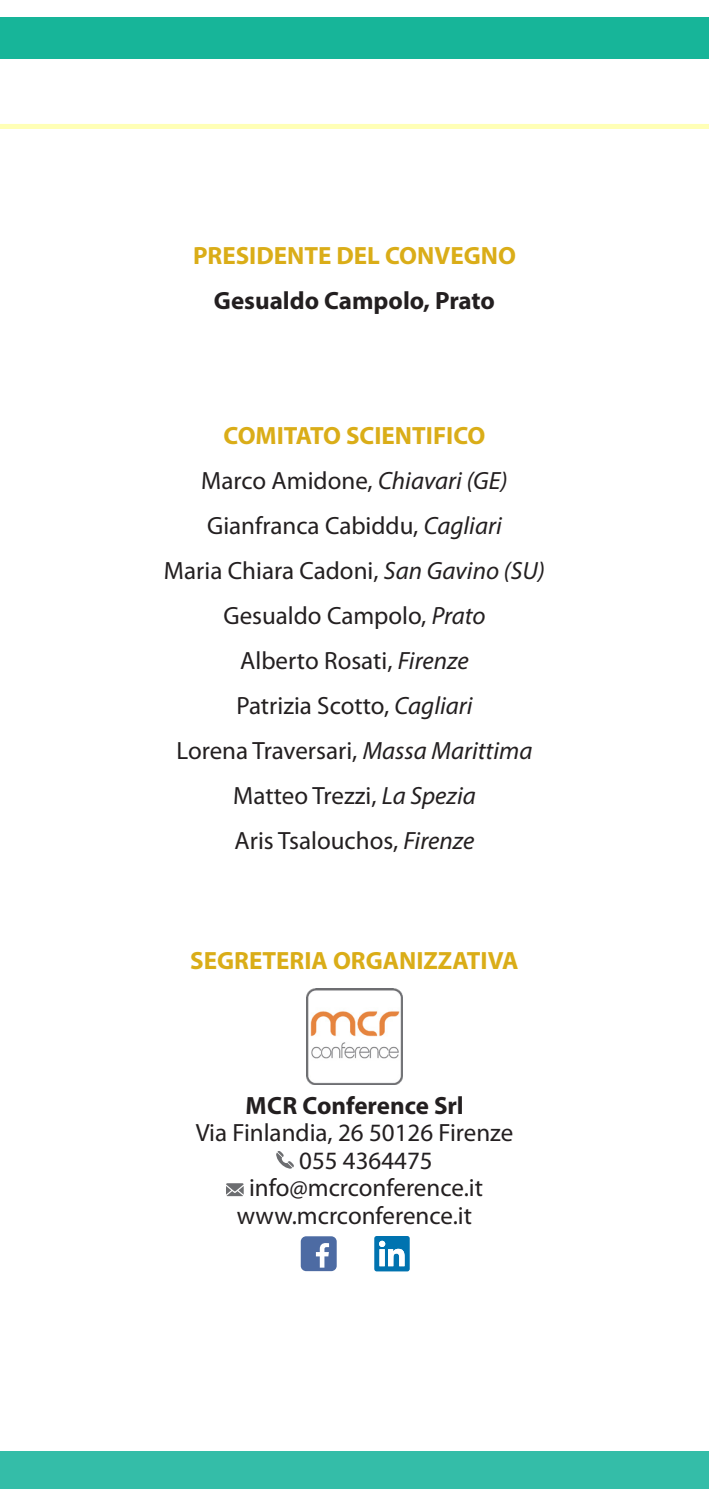
<style>
.page{position:relative;width:709px;height:1489px;background:#fff}
.page>*{position:absolute;margin:0;border:0;box-sizing:border-box;transform-origin:0 0}
.t1{font:25px "Myriad Pro";color:#231f20}
.t2{font:700 25px "Myriad Pro";color:#daad18}
.t3{font:700 25px "Myriad Pro";color:#231f20}
.s1{font-style:italic}
</style>
<div class="page">
<div style="left:0;top:17px;width:709px;height:42px;background:#17b599"></div>
<div style="left:0;top:1451px;width:709px;height:37px;background:#34bda8"></div>
<div style="left:0;top:124px;width:709px;height:5px;background:#ffffb6"></div>
<svg style="left:276px;top:1151px;width:18px;height:17px"></svg>
<svg style="left:226px;top:1183px;width:18px;height:13px"></svg>
<div style="left:301px;top:1236px;width:36px;height:34px;background:#4d6ba3;border-radius:5px"></div>
<svg style="left:316px;top:1243px;width:13px;height:24px"></svg>
<svg style="left:374px;top:1236px;width:36px;height:35px"></svg>
<img style="left:306px;top:988px;width:96px;height:96px">
<p class="t2" style="left:193px;top:239px;width:324px">PRESIDENTE DEL CONVEGNO</p>
<p class="t3" style="left:214px;top:284px;width:283px">Gesualdo Campolo, Prato</p>
<p class="t2" style="left:223px;top:419px;width:263px">COMITATO SCIENTIFICO</p>
<p class="t1" style="left:201px;top:467px;width:308px">Marco Amidone, <span class="s1">Chiavari (GE)</span></p>
<p class="t1" style="left:207px;top:512px;width:296px">Gianfranca Cabiddu, <span class="s1">Cagliari</span></p>
<p class="t1" style="left:164px;top:557px;width:382px">Maria Chiara Cadoni, <span class="s1">San Gavino (SU)</span></p>
<p class="t1" style="left:223px;top:602px;width:264px">Gesualdo Campolo, <span class="s1">Prato</span></p>
<p class="t1" style="left:240px;top:647px;width:230px">Alberto Rosati, <span class="s1">Firenze</span></p>
<p class="t1" style="left:236px;top:692px;width:238px">Patrizia Scotto, <span class="s1">Cagliari</span></p>
<p class="t1" style="left:176px;top:737px;width:357px">Lorena Traversari, <span class="s1">Massa Marittima</span></p>
<p class="t1" style="left:233px;top:782px;width:244px">Matteo Trezzi, <span class="s1">La Spezia</span></p>
<p class="t1" style="left:234px;top:827px;width:241px">Aris Tsalouchos, <span class="s1">Firenze</span></p>
<p class="t2" style="left:190px;top:943px;width:330px">SEGRETERIA ORGANIZZATIVA</p>
<p class="t3" style="left:245px;top:1088px;width:220px">MCR Conference Srl</p>
<p class="t1" style="left:196px;top:1118px;width:319px">Via Finlandia, 26 50126 Firenze</p>
<p class="t1" style="left:299px;top:1146px;width:135px">055 4364475</p>
<p class="t1" style="left:249px;top:1173px;width:235px">info@mcrconference.it</p>
<p class="t1" style="left:237px;top:1201px;width:237px">www.mcrconference.it</p>
</div>
